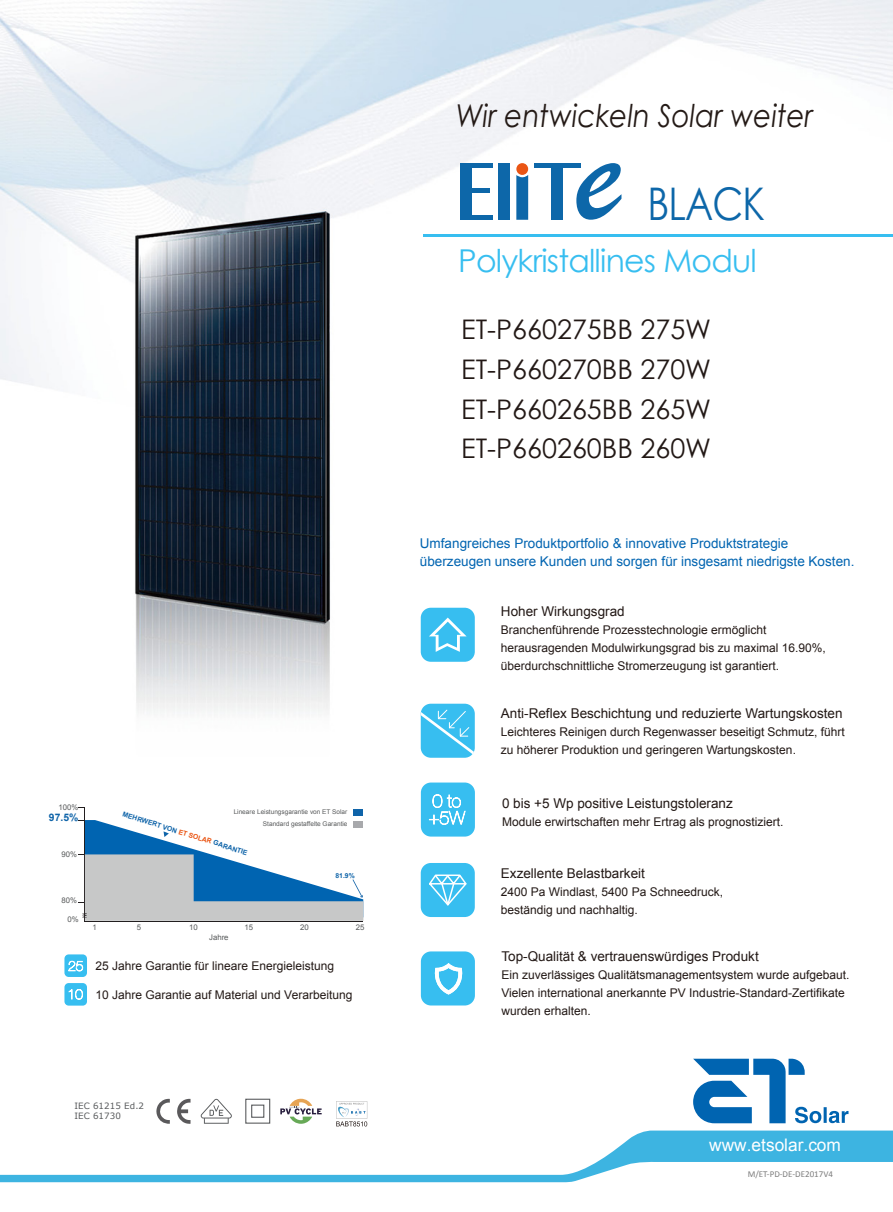
<style>
.page{position:relative;width:893px;height:1212px;background:#fff}
.page>*{position:absolute;margin:0;border:0;box-sizing:border-box;transform-origin:0 0}
.t1{font:45px "Century Gothic";letter-spacing:-.025em;color:#0d67a9;scale:.85 1}
.t2{font:italic 31.5px "Century Gothic";color:#241a16;scale:.88 1}
.t3{font:31.5px "Century Gothic";letter-spacing:-.025em;color:#37bef0}
.t4{font:27px/39.8px "Century Gothic";color:#221815;text-align:justify}
.t5{font:17.25px "Arial";color:#fff}
.t6{font:13.5px "Arial";color:#221815}
.t7{font:13.5px/18px "Arial";color:#0064b1}
.t8{font:12px/18px "Arial";color:#221815}
.t9{font:700 10.35px "Arial";color:#0f64a9}
.t10{font:9px "Calibri";color:#7d7d7d}
.t11{font:8.7px/10.5px "Verdana";letter-spacing:.01em;color:#585a5c}
.t12{font:7.8px "Arial";color:#585a5b}
.t13{font:700 6.75px "Arial";color:#0f64a9}
.t14{font:6.45px/12px "Arial";color:#585a5b;text-align:right}
.s1{color:#ea5514}
.s2{font-family:"Context Reprise Light S Si";font-weight:200;font-size:13.65px;color:#fff}
</style>
<div class="page">
<img style="left:0;top:0;width:893px;height:1183px">
<svg style="left:201px;top:1099px;width:31px;height:25px"></svg>
<svg style="left:156px;top:1099px;width:35px;height:25px"></svg>
<svg style="left:280px;top:1099px;width:42px;height:25px"></svg>
<svg style="left:245px;top:1099px;width:25px;height:25px"></svg>
<svg style="left:336px;top:1101px;width:31px;height:25px"></svg>
<svg style="left:0;top:1130px;width:893px;height:52px"></svg>
<hr style="left:534px;top:163px;width:46px;height:4px;background:#0d67a9">
<hr style="left:460px;top:163px;width:32px;height:4px;background:#0d67a9">
<div style="left:516px;top:163px;width:12px;height:12px;background:#ea5514;border-radius:50%"></div>
<div style="left:498px;top:163px;width:12px;height:57px;background:#0d67a9"></div>
<div style="left:551px;top:164px;width:12px;height:56px;background:#0d67a9"></div>
<hr style="left:460px;top:216px;width:32px;height:4px;background:#0d67a9">
<div style="left:460px;top:163px;width:12px;height:57px;background:#0d67a9"></div>
<hr style="left:460px;top:188px;width:30px;height:4px;background:#0d67a9">
<svg style="left:576px;top:163px;width:45px;height:57px"></svg>
<svg style="left:516px;top:175px;width:12px;height:45px"></svg>
<hr style="left:423px;top:234px;width:470px;height:3px;background:#37bef0">
<div style="left:421px;top:951px;width:54px;height:54px;background:#37bef0;border-radius:10px"></div>
<svg style="left:434px;top:963px;width:29px;height:31px"></svg>
<div style="left:421px;top:782px;width:54px;height:54px;background:#37bef0;border-radius:10px"></div>
<svg style="left:429px;top:794px;width:37px;height:31px"></svg>
<div style="left:421px;top:608px;width:54px;height:54px;background:#37bef0;border-radius:10px"></div>
<svg style="left:429px;top:617px;width:38px;height:35px"></svg>
<div style="left:421px;top:704px;width:54px;height:54px;background:#37bef0;border-radius:10px"></div>
<svg style="left:421px;top:709px;width:53px;height:45px"></svg>
<div style="left:421px;top:863px;width:54px;height:54px;background:#37bef0;border-radius:10px"></div>
<svg style="left:429px;top:874px;width:38px;height:32px"></svg>
<div style="left:64px;top:983px;width:23px;height:22px;background:#37bef0;border-radius:4px"></div>
<svg style="left:69px;top:989px;width:14px;height:10px"></svg>
<div style="left:64px;top:954px;width:23px;height:23px;background:#37bef0;border-radius:4px"></div>
<svg style="left:68px;top:961px;width:15px;height:10px"></svg>
<hr style="left:85px;top:921px;width:278px;height:1px;background:#221e1f">
<hr style="left:84px;top:808px;width:1px;height:113px;background:#221e1f">
<div style="left:353px;top:809px;width:10px;height:7px;background:#0f64a9"></div>
<svg style="left:78px;top:820px;width:285px;height:101px"></svg>
<svg style="left:693px;top:1059px;width:155px;height:64px"></svg>
<p class="t12" style="left:58px;top:802px;width:21px">100%</p>
<p class="t9" style="left:49px;top:811px;width:31px">97.5%</p>
<p class="t12" style="left:62px;top:849px;width:17px">90%</p>
<p class="t12" style="left:62px;top:895px;width:17px">80%</p>
<p class="t12" style="left:67px;top:914px;width:13px">0%</p>
<p class="t14" style="left:234px;top:806px;width:115px">Lineare Leistungsgarantie von ET Solar<br>Standard gestaffelte Garantie</p>
<p class="t13" style="left:124px;top:810px;width:132px;rotate:17deg">MEHRWERT VON <span class="s1">ET SOLAR</span> GARANTIE</p>
<p class="t13" style="left:335px;top:871px;width:21px">81.9%</p>
<p class="t12" style="left:93px;top:922px;width:6px">1</p>
<p class="t12" style="left:137px;top:922px;width:6px">5</p>
<p class="t12" style="left:189px;top:922px;width:10px">10</p>
<p class="t12" style="left:245px;top:922px;width:10px">15</p>
<p class="t12" style="left:300px;top:922px;width:10px">20</p>
<p class="t12" style="left:356px;top:922px;width:10px">25</p>
<p class="t12" style="left:209px;top:932px;width:21px">Jahre</p>
<p class="t8" style="left:68px;top:957px;width:268px"><span class="s2">25</span> 25 Jahre Garantie für lineare Energieleistung</p>
<p class="t8" style="left:68px;top:985px;width:286px"><span class="s2">10</span> 10 Jahre Garantie auf Material und Verarbeitung</p>
<p class="t11" style="left:74px;top:1100px;width:71px">IEC 61215 Ed.2<br>IEC 61730</p>
<h2 class="t2" style="left:456px;top:93px;width:407px">Wir entwickeln Solar weiter</h2>
<h1 class="t1" style="left:647px;top:172px;width:140px">BLACK</h1>
<h2 class="t3" style="left:458px;top:239px;width:300px">Polykristallines Modul</h2>
<h3 class="t4" style="left:461px;top:309px;width:251px">ET-P660275BB 275W ET-P660270BB 270W ET-P660265BB 265W ET-P660260BB 260W</h3>
<p class="t7" style="left:420px;top:534px;width:436px">Umfangreiches Produktportfolio &amp; innovative Produktstrategie überzeugen unsere Kunden und sorgen für insgesamt niedrigste Kosten.</p>
<p class="t6" style="left:501px;top:602px;width:125px">Hoher Wirkungsgrad</p>
<p class="t8" style="left:501px;top:621px;width:326px">Branchenführende Prozesstechnologie ermöglicht herausragenden Modulwirkungsgrad bis zu maximal 16.90%, überdurchschnittliche Stromerzeugung ist garantiert.</p>
<p class="t6" style="left:501px;top:705px;width:343px">Anti-Reflex Beschichtung und reduzierte Wartungskosten</p>
<p class="t8" style="left:501px;top:723px;width:345px">Leichteres Reinigen durch Regenwasser beseitigt Schmutz, führt zu höherer Produktion und geringeren Wartungskosten.</p>
<p class="t6" style="left:502px;top:794px;width:232px">0 bis +5 Wp positive Leistungstoleranz</p>
<p class="t8" style="left:502px;top:812px;width:283px">Module erwirtschaften mehr Ertrag als prognostiziert.</p>
<p class="t6" style="left:501px;top:864px;width:146px">Exzellente Belastbarkeit</p>
<p class="t8" style="left:501px;top:883px;width:224px">2400 Pa Windlast, 5400 Pa Schneedruck, beständig und nachhaltig.</p>
<p class="t6" style="left:501px;top:947px;width:259px">Top-Qualität &amp; vertrauenswürdiges Produkt</p>
<p class="t8" style="left:501px;top:965px;width:350px">Ein zuverlässiges Qualitätsmanagementsystem wurde aufgebaut.<br>Vielen international anerkannte PV Industrie-Standard-Zertifikate wurden erhalten.</p>
<h3 class="t5" style="left:709px;top:1134px;width:133px">www.etsolar.com</h3>
<p class="t10" style="left:748px;top:1168px;width:87px">M/ET-PD-DE-DE2017V4</p>
</div>
